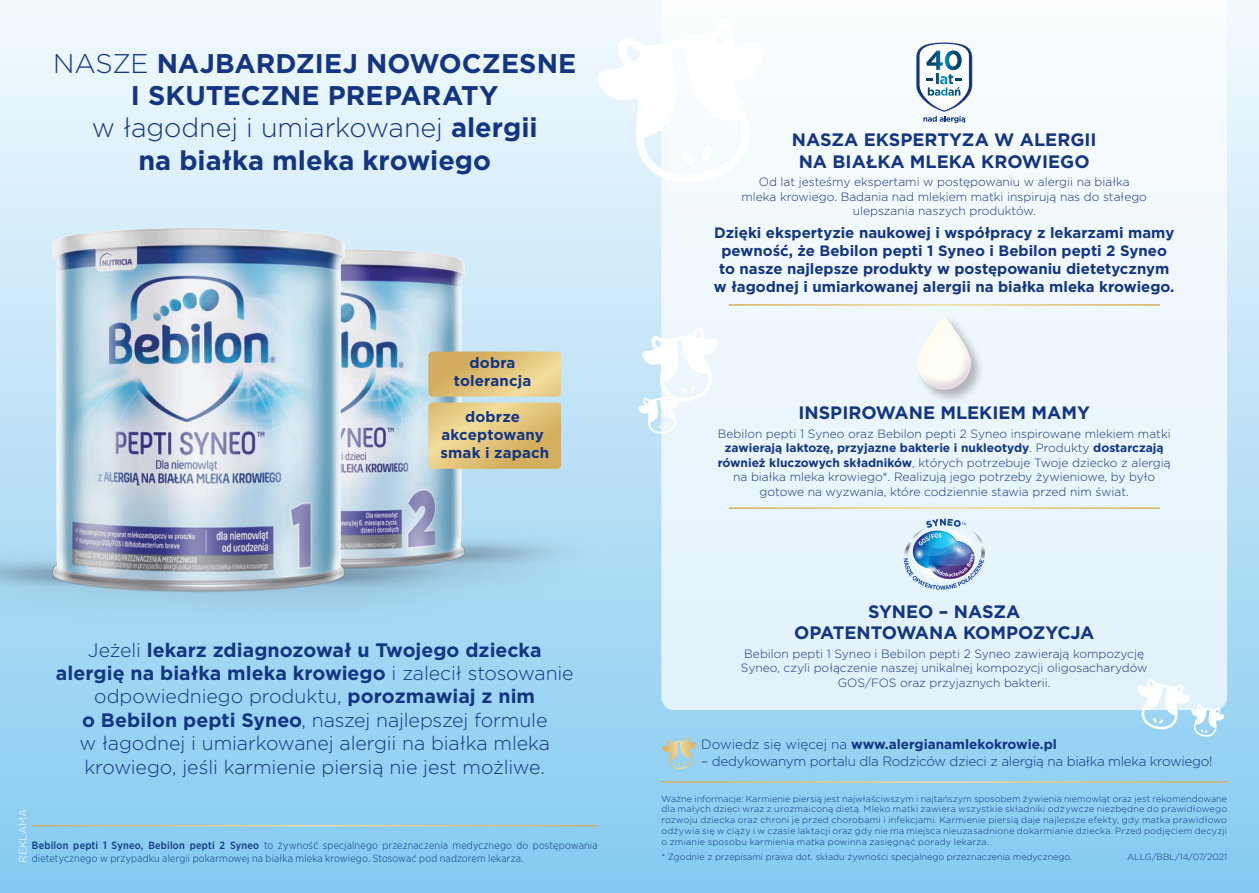
<style>
.page{position:relative;width:1259px;height:893px;background:#fff}
.page>*{position:absolute;margin:0;border:0;box-sizing:border-box;transform-origin:0 0}
.t1{font:700 27px/32.4px "Gotham";color:#133583;text-align:center}
.t2{font:300 19.5px/23.4px "Gotham";letter-spacing:-.005em;color:#133583;text-align:center}
.t3{font:700 18px/21.6px "Gotham";color:#133583;text-align:center}
.t4{font:700 15px/18px "Gotham";color:#133583;text-align:center}
.t5{font:300 13.5px "Gotham";letter-spacing:-.02em;color:#133583}
.t6{font:700 13.5px "Gotham";color:#133583}
.t7{font:300 12px/14.4px "Gotham";color:#133583;text-align:center}
.t8{font:300 10.5px/12.6px "Gotham Narrow";letter-spacing:.02em;color:#133583}
.t9{font:300 10.5px "Gotham";color:#fff}
.t10{font:300 9px/10.8px "Gotham";color:#133583;text-align:justify}
.s1{font-weight:300}
.s2{font-weight:700}
.s3{font-weight:500}
</style>
<div class="page">
<div style="left:0;top:0;width:1259px;height:893px;background:linear-gradient(to bottom,#f3f9fd,#85caf0)"></div>
<hr style="left:32px;top:825px;width:565px;height:1px;background:#fff">
<svg style="left:661px;top:0;width:566px;height:710px;fill:#edf7fc"></svg>
<svg style="left:916px;top:43px;width:56px;height:80px"></svg>
<hr style="left:661px;top:781px;width:566px;height:2px;background:#fff">
<hr style="left:729px;top:507px;width:430px;height:2px;background:#fff">
<hr style="left:729px;top:304px;width:430px;height:2px;background:#fff">
<img style="left:903px;top:519px;width:82px;height:71px">
<div style="left:915px;top:315px;width:70px;height:89px;background:#231f20;opacity:.3"></div>
<div style="left:915px;top:313px;width:55px;height:60px;background:#eff8fd"></div>
<div style="left:915px;top:320px;width:57px;height:70px;background:#ac88be;opacity:.3"></div>
<svg style="left:597px;top:20px;width:167px;height:163px"></svg>
<svg style="left:638px;top:327px;width:80px;height:107px"></svg>
<svg style="left:1137px;top:678px;width:87px;height:59px"></svg>
<svg style="left:662px;top:737px;width:33px;height:32px"></svg>
<img style="left:519px;top:179px;width:98px;height:437px">
<img style="left:0;top:149px;width:519px;height:498px">
<svg style="left:428px;top:352px;width:133px;height:117px;background:#dfc480"></svg>
<p class="t1" style="left:53px;top:47px;width:525px"><span class="s1">NASZE</span> NAJBARDZIEJ NOWOCZESNE<br>I SKUTECZNE PREPARATY<br><span class="s1">w łagodnej i umiarkowanej</span> alergii<br>na białka mleka krowiego</p>
<p class="t4" style="left:454px;top:353px;width:79px">dobra tolerancja</p>
<p class="t4" style="left:440px;top:407px;width:110px">dobrze akceptowany smak i zapach</p>
<p class="t2" style="left:56px;top:637px;width:519px">Jeżeli <span class="s2">lekarz zdiagnozował u Twojego dziecka alergię na białka mleka krowiego</span> i zalecił stosowanie odpowiedniego produktu, <span class="s2">porozmawiaj z nim<br>o Bebilon pepti Syneo</span>, naszej najlepszej formule<br>w łagodnej i umiarkowanej alergii na białka mleka krowiego, jeśli karmienie piersią nie jest możliwe.</p>
<p class="t9" style="left:16px;top:863px;width:56px;rotate:-90deg">REKLAMA</p>
<p class="t8" style="left:32px;top:839px;width:567px"><span class="s3">Bebilon pepti 1 Syneo, Bebilon pepti 2 Syneo</span> to żywność specjalnego przeznaczenia medycznego do postępowania dietetycznego w przypadku alergii pokarmowej na białka mleka krowiego. Stosować pod nadzorem lekarza.</p>
<p class="t3" style="left:792px;top:129px;width:306px">NASZA EKSPERTYZA W ALERGII<br>NA BIAŁKA MLEKA KROWIEGO</p>
<p class="t7" style="left:741px;top:175px;width:407px">Od lat jesteśmy ekspertami w postępowaniu w alergii na białka mleka krowiego. Badania nad mlekiem matki inspirują nas do stałego ulepszania naszych produktów.</p>
<p class="t4" style="left:714px;top:223px;width:462px">Dzięki ekspertyzie naukowej i współpracy z lekarzami mamy pewność, że Bebilon pepti 1 Syneo i Bebilon pepti 2 Syneo to nasze najlepsze produkty w postępowaniu dietetycznym w łagodnej i umiarkowanej alergii na białka mleka krowiego.</p>
<p class="t3" style="left:798px;top:402px;width:293px">INSPIROWANE MLEKIEM MAMY</p>
<p class="t7" style="left:718px;top:426px;width:454px">Bebilon pepti 1 Syneo oraz Bebilon pepti 2 Syneo inspirowane mlekiem matki <span class="s2">zawierają laktozę, przyjazne bakterie i nukleotydy</span>. Produkty <span class="s2">dostarczają również kluczowych składników</span>, których potrzebuje Twoje dziecko z alergią na białka mleka krowiego*. Realizują jego potrzeby żywieniowe, by było gotowe na wyzwania, które codziennie stawia przed nim świat.</p>
<p class="t3" style="left:794px;top:600px;width:302px">SYNEO – NASZA<br>OPATENTOWANA KOMPOZYCJA</p>
<p class="t7" style="left:741px;top:646px;width:408px">Bebilon pepti 1 Syneo i Bebilon pepti 2 Syneo zawierają kompozycję<br>Syneo, czyli połączenie naszej unikalnej kompozycji oligosacharydów<br>GOS/FOS oraz przyjaznych bakterii.</p>
<p class="t6" style="left:701px;top:736px;width:357px"><span class="s1">Dowiedz się więcej na</span> www.alergianamlekokrowie.pl</p>
<p class="t5" style="left:701px;top:752px;width:513px">– dedykowanym portalu dla Rodziców dzieci z alergią na białka mleka krowiego!</p>
<p class="t10" style="left:661px;top:793px;width:567px">Ważne informacje: Karmienie piersią jest najwłaściwszym i najtańszym sposobem żywienia niemowląt oraz jest rekomendowane dla małych dzieci wraz z urozmaiconą dietą. Mleko matki zawiera wszystkie składniki odżywcze niezbędne do prawidłowego rozwoju dziecka oraz chroni je przed chorobami i infekcjami. Karmienie piersią daje najlepsze efekty, gdy matka prawidłowo odżywia się w ciąży i w czasie laktacji oraz gdy nie ma miejsca nieuzasadnione dokarmianie dziecka. Przed podjęciem decyzji o zmianie sposobu karmienia matka powinna zasięgnąć porady lekarza.</p>
<p class="t10" style="left:661px;top:851px;width:412px">* Zgodnie z przepisami prawa dot. składu żywności specjalnego przeznaczenia medycznego.</p>
<p class="t10" style="left:1127px;top:851px;width:101px">ALLG/BBL/14/07/2021</p>
</div>
